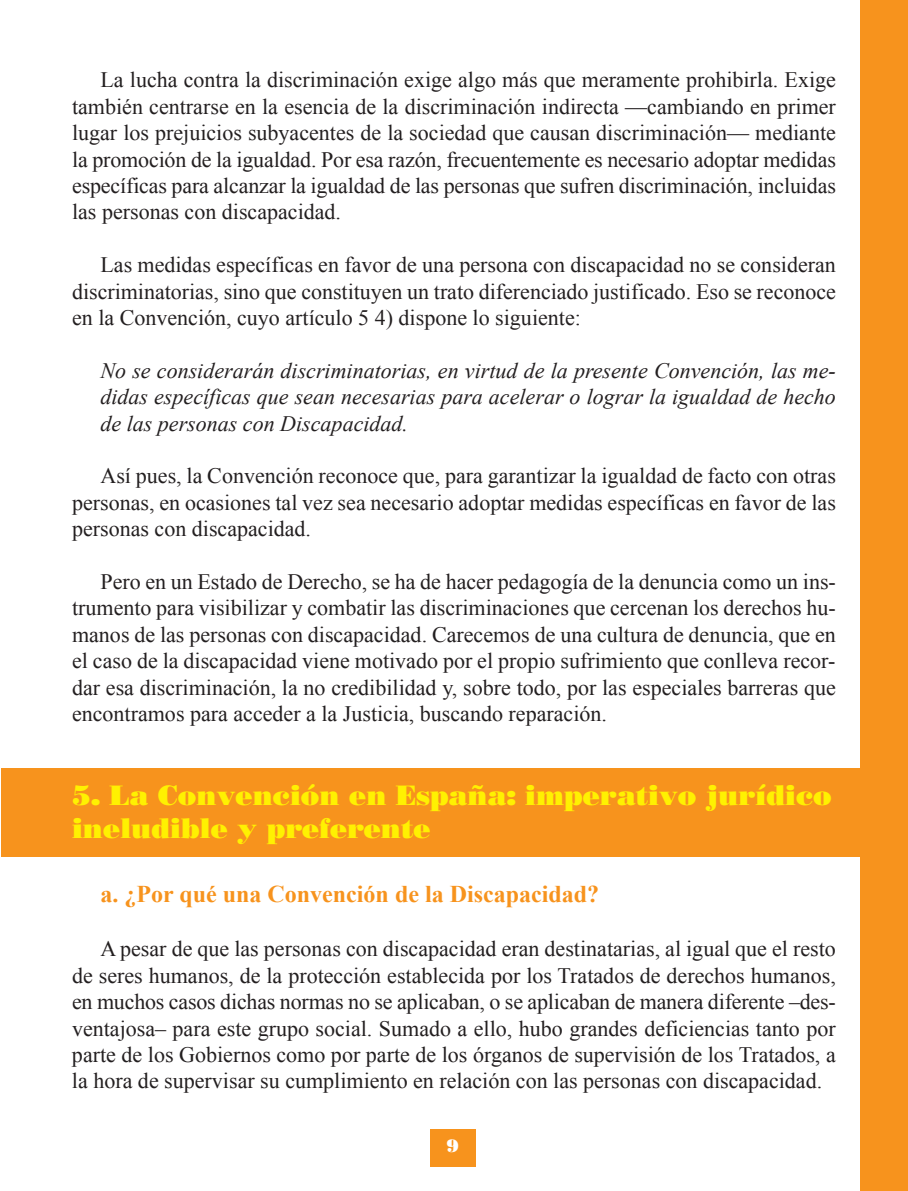
<style>
.page{position:relative;width:908px;height:1191px;background:#fff}
.page>*{position:absolute;margin:0;border:0;box-sizing:border-box;transform-origin:0 0}
.t1{font:28px/33.6px "Bodoni Std Poster";color:#fff101}
.t2{font:700 24px "Times New Roman";color:#f7931d}
.t3{font:22px/26.4px "Times New Roman";color:#231f20;text-align:justify}
.t4{font:italic 22px/26.4px "Times New Roman";color:#231f20;text-align:justify}
.t5{font:18px "Bodoni Std Poster";color:#fff}
</style>
<div class="page">
<div style="left:2px;top:768px;width:905px;height:88px;background:#f7931d"></div>
<div style="left:430px;top:1129px;width:46px;height:37px;background:#f7931d"></div>
<hr style="left:0;top:50px;width:1px;height:99px;background:#ee1d23">
<div style="left:859px;top:0;width:48px;height:1191px;background:#f7931d"></div>
<p class="t3" style="left:72px;top:67px;width:765px;text-indent:28px">La lucha contra la discriminación exige algo más que meramente prohibirla. Exige también centrarse en la esencia de la discriminación indirecta —cambiando en primer lugar los prejuicios subyacentes de la sociedad que causan discriminación— mediante la promoción de la igualdad. Por esa razón, frecuentemente es necesario adoptar medidas específicas para alcanzar la igualdad de las personas que sufren discriminación, incluidas las personas con discapacidad.</p>
<p class="t3" style="left:72px;top:251px;width:765px;text-indent:28px">Las medidas específicas en favor de una persona con discapacidad no se consideran discriminatorias, sino que constituyen un trato diferenciado justificado. Eso se reconoce en la Convención, cuyo artículo 5 4) dispone lo siguiente:</p>
<p class="t4" style="left:100px;top:357px;width:736px">No se considerarán discriminatorias, en virtud de la presente Convención, las me&shy;didas específicas que sean necesarias para acelerar o lograr la igualdad de hecho de las personas con Discapacidad.</p>
<p class="t3" style="left:72px;top:463px;width:765px;text-indent:28px">Así pues, la Convención reconoce que, para garantizar la igualdad de facto con otras personas, en ocasiones tal vez sea necesario adoptar medidas específicas en favor de las personas con discapacidad.</p>
<p class="t3" style="left:72px;top:568px;width:765px;text-indent:28px">Pero en un Estado de Derecho, se ha de hacer pedagogía de la denuncia como un ins&shy;trumento para visibilizar y combatir las discriminaciones que cercenan los derechos hu&shy;manos de las personas con discapacidad. Carecemos de una cultura de denuncia, que en el caso de la discapacidad viene motivado por el propio sufrimiento que conlleva recor&shy;dar esa discriminación, la no credibilidad y, sobre todo, por las especiales barreras que encontramos para acceder a la Justicia, buscando reparación.</p>
<p class="t1" style="left:72px;top:778px;width:761px">5. La Convención en España: imperativo jurídico ineludible y preferente</p>
<p class="t2" style="left:100px;top:880px;width:500px">a. ¿Por qué una Convención de la Discapacidad?</p>
<p class="t3" style="left:72px;top:935px;width:765px;text-indent:28px">A pesar de que las personas con discapacidad eran destinatarias, al igual que el resto de seres humanos, de la protección establecida por los Tratados de derechos humanos, en muchos casos dichas normas no se aplicaban, o se aplicaban de manera diferente –des&shy;ventajosa– para este grupo social. Sumado a ello, hubo grandes deficiencias tanto por parte de los Gobiernos como por parte de los órganos de supervisión de los Tratados, a la hora de supervisar su cumplimiento en relación con las personas con discapacidad.</p>
<p class="t5" style="left:446px;top:1135px;width:14px">9</p>
</div>
